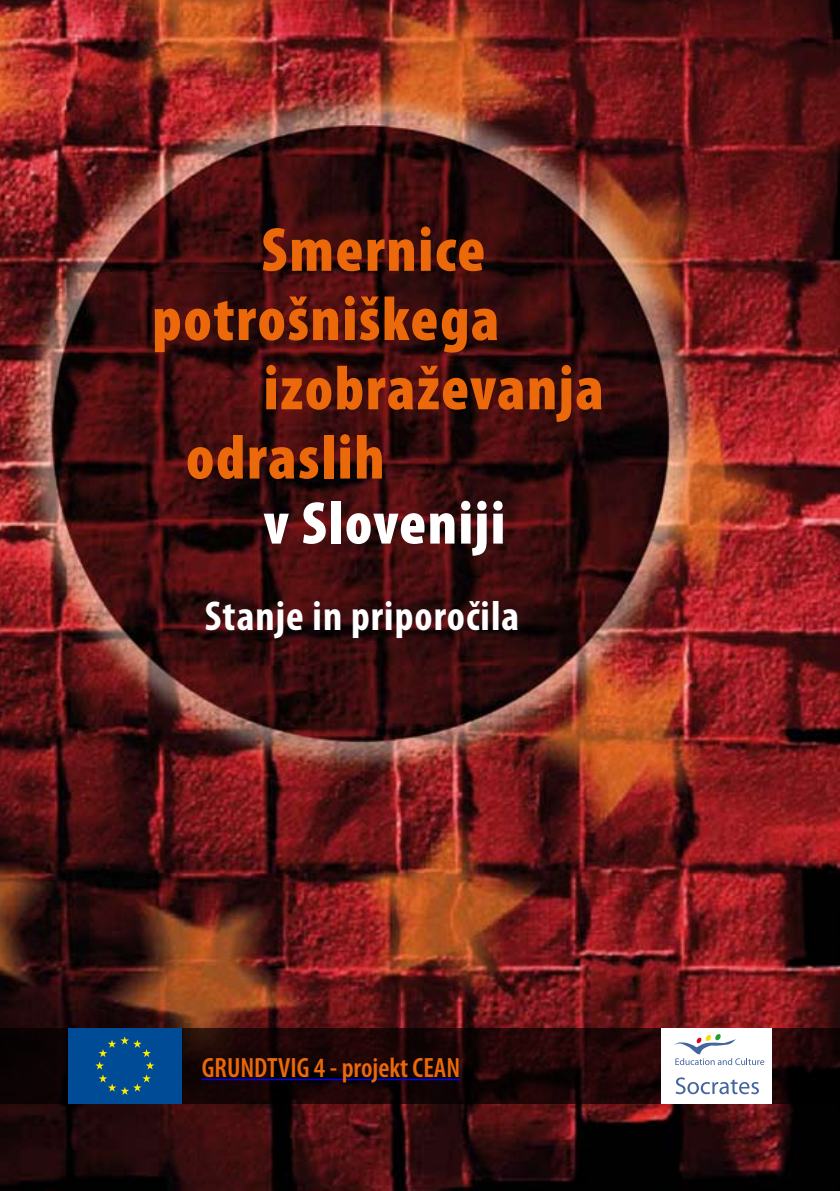
<style>
.page{position:relative;width:840px;height:1191px;background:#fff}
.page>*{position:absolute;margin:0;border:0;box-sizing:border-box;transform-origin:0 0}
.t1{font:900 condensed 63px "Myriad Pro";letter-spacing:.025em;color:#eb690a}
.t2{font:900 condensed 60.8px "Myriad Pro";letter-spacing:.025em;color:#fff}
.t3{font:700 condensed 42px "Myriad Pro";letter-spacing:.025em;color:#fff}
.t4{font:600 condensed 28px "Myriad Pro";color:#eb690a}
</style>
<div class="page">
<img style="left:0;top:0;width:839px;height:1191px">
<svg style="left:0;top:1028px;width:839px;height:76px;background:#180405"></svg>
<div style="left:68px;top:1028px;width:113px;height:76px;background:#004b95"></div>
<svg style="left:95px;top:1036px;width:59px;height:58px"></svg>
<hr style="left:202px;top:1078px;width:258px;height:2px;background:#00f">
<div style="left:661px;top:1028px;width:110px;height:76px;background:#fff"></div>
<svg style="left:675px;top:1077px;width:83px;height:17px"></svg>
<svg style="left:674px;top:1034px;width:89px;height:31px"></svg>
<p class="t1" style="left:261px;top:209px;width:225px">Smernice</p>
<p class="t1" style="left:152px;top:279px;width:348px">potrošniškega</p>
<p class="t1" style="left:263px;top:348px;width:341px">izobraževanja</p>
<p class="t1" style="left:186px;top:417px;width:200px">odraslih</p>
<p class="t2" style="left:263px;top:484px;width:243px">v Sloveniji</p>
<p class="t3" style="left:205px;top:590px;width:316px">Stanje in priporočila</p>
<p class="t4" style="left:202px;top:1050px;width:260px">GRUNDTVIG 4 - projekt CEAN</p>
</div>
